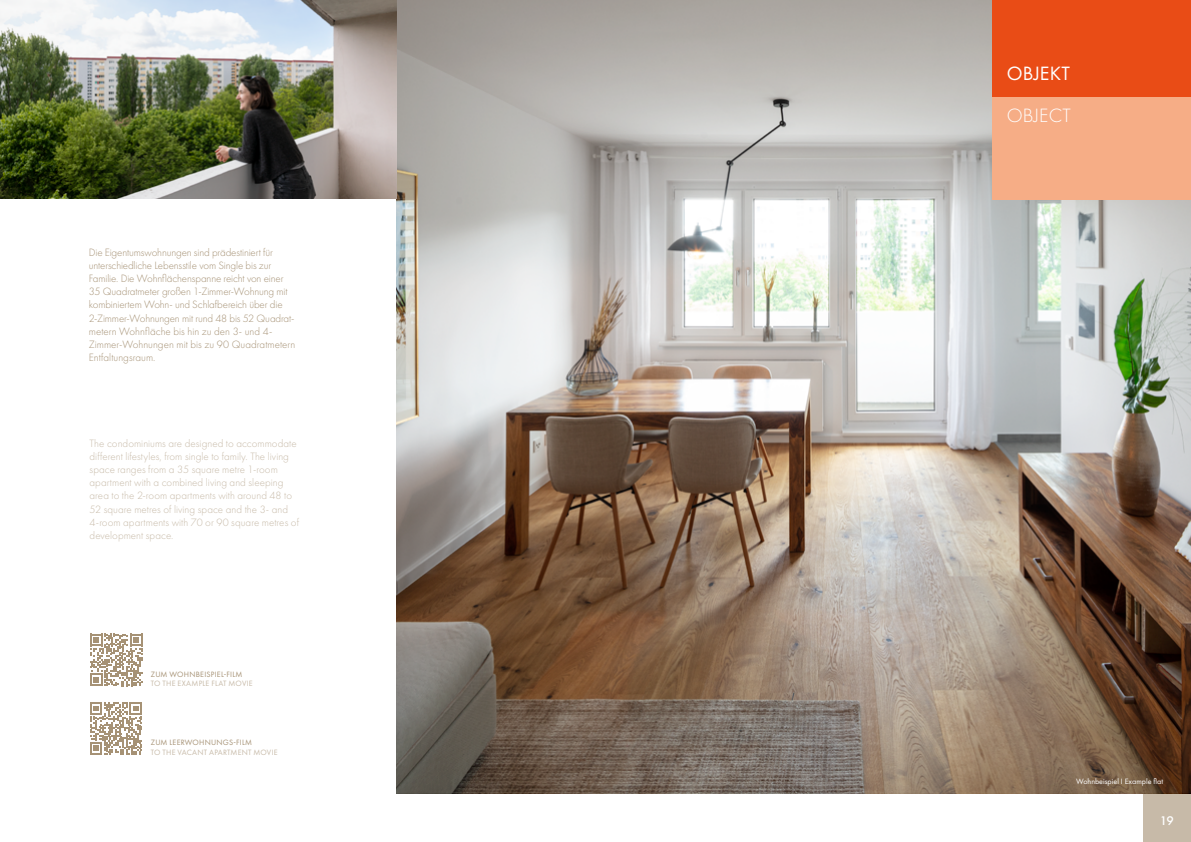
<style>
.page{position:relative;width:1191px;height:842px;background:#fff}
.page>*{position:absolute;margin:0;border:0;box-sizing:border-box;transform-origin:0 0}
.t1{font:20px "Futura PT";letter-spacing:.01em;color:#fff}
.t2{font:300 20px "Futura PT";letter-spacing:.01em;color:#fff}
.t3{font:500 13px "Futura PT";color:#fff}
.t4{font:300 11px/13.2px "Futura PT";letter-spacing:-.01em;color:#a69275}
.t5{font:300 11px/13.2px "Futura PT";letter-spacing:.005em;color:#c7baa8}
.t6{font:8px "Futura PT";letter-spacing:.025em;color:#c7baa8}
.t7{font:8px "Futura PT";letter-spacing:.03em;color:#a69275}
.t8{font:8px "Futura PT";color:#fff}
</style>
<div class="page">
<div style="left:1142px;top:794px;width:49px;height:48px;background:#c7baa8"></div>
<img style="left:397px;top:0;width:794px;height:794px">
<img style="left:0;top:0;width:397px;height:198px">
<svg style="left:90px;top:634px;width:52px;height:52px"></svg>
<svg style="left:90px;top:702px;width:52px;height:53px"></svg>
<div style="left:992px;top:0;width:199px;height:97px;background:#e94c16"></div>
<div style="left:992px;top:97px;width:199px;height:102px;background:#f6ad86"></div>
<p class="t4" style="left:89px;top:245px;width:208px">Die Eigentumswohnungen sind prädestiniert für unterschiedliche Lebensstile vom Single bis zur Familie. Die Wohnflächenspanne reicht von einer 35 Quadratmeter großen 1-Zimmer-Wohnung mit kombiniertem Wohn- und Schlafbereich über die 2-Zimmer-Wohnungen mit rund 48 bis 52 Quadrat&shy;metern Wohnfläche bis hin zu den 3- und 4- Zimmer-Wohnungen mit bis zu 90 Quadratmetern Entfaltungsraum.</p>
<p class="t5" style="left:90px;top:436px;width:211px">The condominiums are designed to accommodate different lifestyles, from single to family. The living space ranges from a 35 square metre 1-room apartment with a combined living and sleeping area to the 2-room apartments with around 48 to 52 square metres of living space and the 3- and 4-room apartments with 70 or 90 square metres of development space.</p>
<p class="t7" style="left:151px;top:669px;width:93px">ZUM WOHNBEISPIEL-FILM</p>
<p class="t6" style="left:151px;top:679px;width:103px">TO THE EXAMPLE FLAT MOVIE</p>
<p class="t7" style="left:151px;top:737px;width:103px">ZUM LEERWOHNUNGS-FILM</p>
<p class="t6" style="left:151px;top:747px;width:128px">TO THE VACANT APARTMENT MOVIE</p>
<h1 class="t1" style="left:1006px;top:61px;width:65px">OBJEKT</h1>
<h1 class="t2" style="left:1006px;top:104px;width:66px">OBJECT</h1>
<p class="t8" style="left:1076px;top:777px;width:89px">Wohnbeispiel I Example flat</p>
<p class="t3" style="left:1160px;top:813px;width:15px">19</p>
</div>
